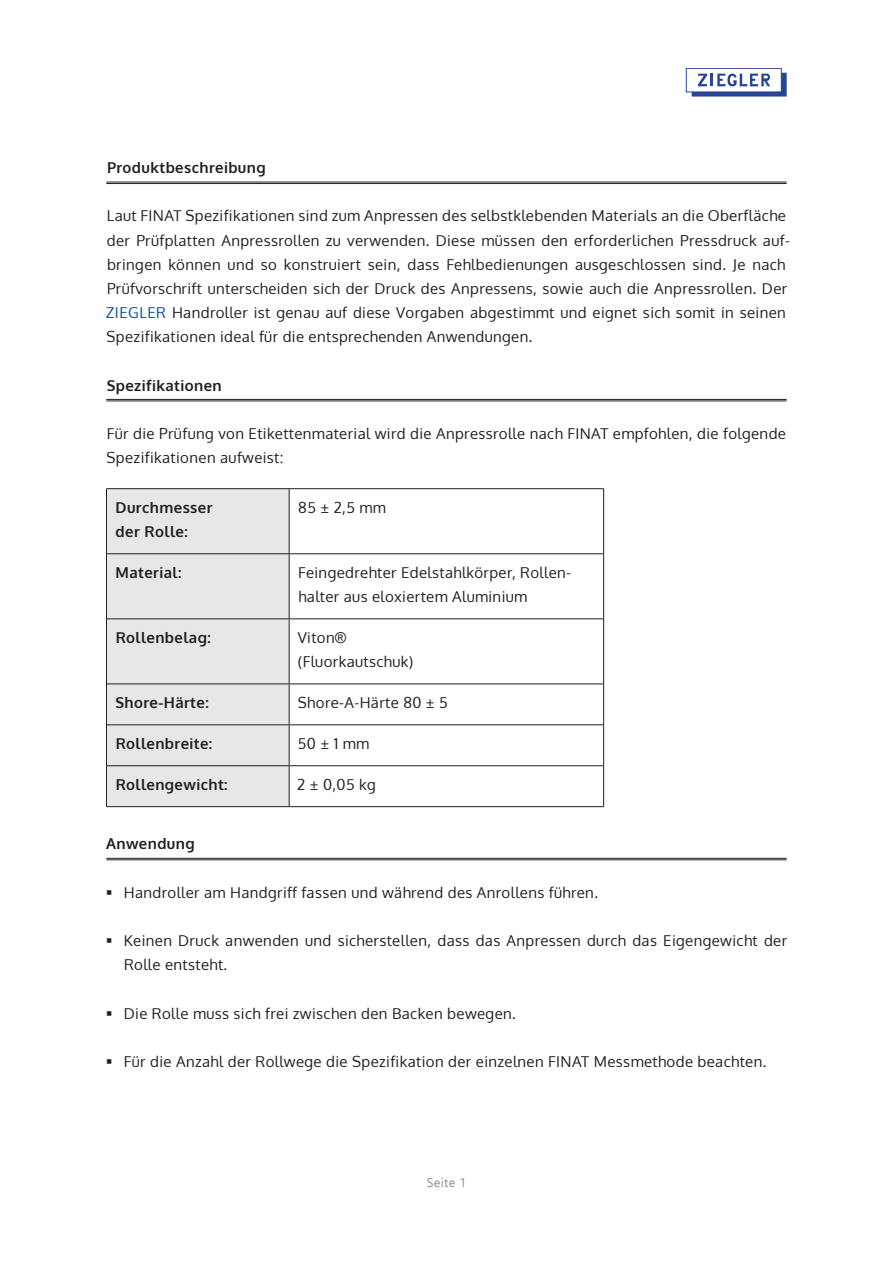
<style>
.page{position:relative;width:893px;height:1263px;background:#fff}
.page>*{position:absolute;margin:0;border:0;box-sizing:border-box;transform-origin:0 0}
.Fließtext_Spsp{font:15px/24.2px "Oxygen";letter-spacing:.025em;color:#231f20}
.Tabelle_Überschrift{font:700 15px/24.2px "Oxygen";letter-spacing:.025em;color:#231f20}
.Überschrift{font:700 15px "Oxygen";letter-spacing:.025em;color:#231f20}
.t1{font:12.75px "Ebrima";letter-spacing:.025em;color:#8f9194}
.s1{color:#0f4ca0}
.s2{font-family:"Arial"}
</style>
<div class="page">
<div style="left:686px;top:68px;width:96px;height:24px;border:1px solid #284494"></div>
<svg style="left:692px;top:73px;width:95px;height:24px"></svg>
<hr style="left:106px;top:182px;width:681px;height:1px;background:#231f20">
<hr style="left:106px;top:183px;width:681px;height:1px;background:#231f20">
<hr style="left:106px;top:399px;width:681px;height:1px;background:#231f20">
<hr style="left:106px;top:400px;width:681px;height:1px;background:#231f20">
<hr style="left:106px;top:858px;width:681px;height:1px;background:#231f20">
<hr style="left:106px;top:859px;width:681px;height:1px;background:#231f20">
<div style="left:107px;top:489px;width:182px;height:317px;background:#e6e7e9"></div>
<hr style="left:106px;top:488px;width:183px;height:1px;background:#231f20">
<hr style="left:106px;top:489px;width:1px;height:65px;background:#231f20">
<hr style="left:289px;top:488px;width:315px;height:1px;background:#231f20">
<hr style="left:603px;top:489px;width:1px;height:65px;background:#231f20">
<hr style="left:106px;top:554px;width:1px;height:65px;background:#231f20">
<hr style="left:603px;top:554px;width:1px;height:65px;background:#231f20">
<hr style="left:106px;top:619px;width:1px;height:65px;background:#231f20">
<hr style="left:603px;top:619px;width:1px;height:65px;background:#231f20">
<hr style="left:106px;top:684px;width:1px;height:41px;background:#231f20">
<hr style="left:603px;top:684px;width:1px;height:41px;background:#231f20">
<hr style="left:106px;top:725px;width:1px;height:41px;background:#231f20">
<hr style="left:603px;top:725px;width:1px;height:41px;background:#231f20">
<hr style="left:106px;top:766px;width:1px;height:40px;background:#231f20">
<hr style="left:603px;top:766px;width:1px;height:40px;background:#231f20">
<hr style="left:106px;top:806px;width:183px;height:1px;background:#231f20">
<hr style="left:289px;top:806px;width:315px;height:1px;background:#231f20">
<hr style="left:289px;top:489px;width:1px;height:64px;background:#231f20">
<hr style="left:107px;top:553px;width:182px;height:1px;background:#231f20">
<hr style="left:289px;top:553px;width:314px;height:1px;background:#231f20">
<hr style="left:289px;top:554px;width:1px;height:64px;background:#231f20">
<hr style="left:107px;top:618px;width:182px;height:1px;background:#231f20">
<hr style="left:289px;top:618px;width:314px;height:1px;background:#231f20">
<hr style="left:289px;top:619px;width:1px;height:64px;background:#231f20">
<hr style="left:107px;top:683px;width:182px;height:1px;background:#231f20">
<hr style="left:289px;top:683px;width:314px;height:1px;background:#231f20">
<hr style="left:289px;top:684px;width:1px;height:40px;background:#231f20">
<hr style="left:107px;top:724px;width:182px;height:1px;background:#231f20">
<hr style="left:289px;top:724px;width:314px;height:1px;background:#231f20">
<hr style="left:289px;top:725px;width:1px;height:40px;background:#231f20">
<hr style="left:107px;top:765px;width:182px;height:1px;background:#231f20">
<hr style="left:289px;top:765px;width:314px;height:1px;background:#231f20">
<hr style="left:289px;top:766px;width:1px;height:40px;background:#231f20">
<p class="Überschrift" style="left:107px;top:158px;width:160px">Produktbeschreibung</p>
<p class="Fließtext_Spsp" style="left:106px;top:204px;width:686px">Laut FINAT Spezifikationen sind zum Anpressen des selbstklebenden Materials an die Oberfläche der Prüfplatten Anpressrollen zu verwenden. Diese müssen den erforderlichen Pressdruck auf&shy;bringen können und so konstruiert sein, dass Fehlbedienungen ausgeschlossen sind. Je nach Prüfvorschrift unterscheiden sich der Druck des Anpressens, sowie auch die Anpressrollen. Der <span class="s1">ZIEGLER</span> Handroller ist genau auf diese Vorgaben abgestimmt und eignet sich somit in seinen Spezifikationen ideal für die entsprechenden Anwendungen.</p>
<p class="Überschrift" style="left:107px;top:376px;width:116px">Spezifikationen</p>
<p class="Fließtext_Spsp" style="left:107px;top:421px;width:681px">Für die Prüfung von Etikettenmaterial wird die Anpressrolle nach FINAT empfohlen, die folgende<br>Spezifikationen aufweist:</p>
<p class="Tabelle_Überschrift" style="left:116px;top:495px;width:98px">Durchmesser der Rolle:</p>
<p class="Fließtext_Spsp" style="left:298px;top:495px;width:89px">85 ± 2,5 mm</p>
<p class="Tabelle_Überschrift" style="left:116px;top:561px;width:67px">Material:</p>
<p class="Fließtext_Spsp" style="left:298px;top:560px;width:274px">Feingedrehter Edelstahlkörper, Rollen&shy;halter aus eloxiertem Aluminium</p>
<p class="Tabelle_Überschrift" style="left:116px;top:626px;width:97px">Rollenbelag:</p>
<p class="Fließtext_Spsp" style="left:298px;top:625px;width:117px">Viton<span class="s2">® </span>(Fluorkautschuk)</p>
<p class="Tabelle_Überschrift" style="left:116px;top:691px;width:95px">Shore-Härte:</p>
<p class="Fließtext_Spsp" style="left:298px;top:690px;width:151px">Shore-A-Härte 80 ± 5</p>
<p class="Tabelle_Überschrift" style="left:116px;top:732px;width:98px">Rollenbreite:</p>
<p class="Fließtext_Spsp" style="left:298px;top:731px;width:73px">50 ± 1 mm</p>
<p class="Tabelle_Überschrift" style="left:116px;top:772px;width:113px">Rollengewicht:</p>
<p class="Fließtext_Spsp" style="left:297px;top:772px;width:80px">2 ± 0,05 kg</p>
<p class="Überschrift" style="left:106px;top:835px;width:90px">Anwendung</p>
<p class="Fließtext_Spsp" style="left:124px;top:880px;width:476px">Handroller am Handgriff fassen und während des Anrollens führen.</p>
<p class="Fließtext_Spsp" style="left:124px;top:929px;width:665px">Keinen Druck anwenden und sicherstellen, dass das Anpressen durch das Eigengewicht der<br>Rolle entsteht.</p>
<p class="Fließtext_Spsp" style="left:124px;top:1001px;width:393px">Die Rolle muss sich frei zwischen den Backen bewegen.</p>
<p class="Fließtext_Spsp" style="left:124px;top:1049px;width:644px">Für die Anzahl der Rollwege die Spezifikation der einzelnen FINAT Messmethode beachten.</p>
<p class="t1" style="left:427px;top:1174px;width:41px">Seite 1</p>
</div>
